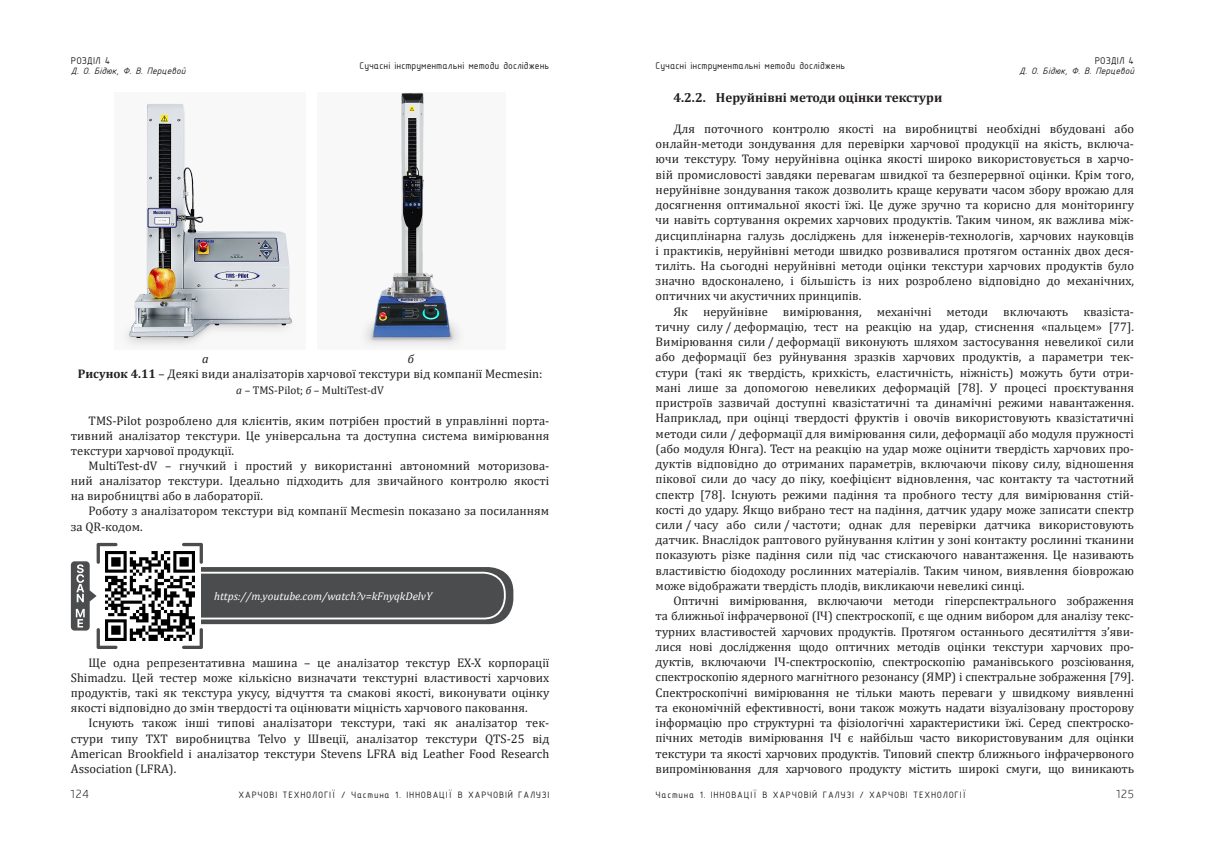
<style>
.page{position:relative;width:1205px;height:851px;background:#fff}
.page>*{position:absolute;margin:0;border:0;box-sizing:border-box;transform-origin:0 0}
.t1{font:700 13.12px "Cambria";color:#231f20}
.t2{font:12.5px/15.2px "Cambria";color:#231f20;text-align:justify}
.t3{font:italic 12.5px "Cambria";color:#231f20}
.t4{font:italic 11.25px "Cambria";color:#fff}
.t5{font:11.25px "Cambria";color:#231f20}
.t6{font:11.25px "Skoda Pro";letter-spacing:.075em;color:#231f20}
.t7{font:10.62px "ISOCPEUR";color:#231f20}
.t8{font:10px "ISOCPEUR";letter-spacing:.075em;color:#231f20}
.t9{font:10px "ISOCPEUR Italic";color:#231f20}
.s1{font-style:italic}
.s2{font-weight:700}
</style>
<div class="page">
<img style="left:124px;top:103px;width:168px;height:244px">
<img style="left:362px;top:92px;width:100px;height:255px">
<div style="left:101px;top:567px;width:412px;height:57px;background:#4b4c4d;border-radius:25px"></div>
<div style="left:178px;top:571px;width:328px;height:48px;border:2px solid #fff;border-radius:21px"></div>
<div style="left:97px;top:559px;width:104px;height:73px;background:#fff"></div>
<svg style="left:182px;top:543px;width:21px;height:20px"></svg>
<svg style="left:182px;top:628px;width:21px;height:21px"></svg>
<svg style="left:71px;top:543px;width:46px;height:106px"></svg>
<img style="left:105px;top:551px;width:89px;height:89px">
<p class="t7" style="left:71px;top:53px;width:41px">РОЗДІЛ 4</p>
<p class="t9" style="left:71px;top:64px;width:116px">Д. О. Бідюк, Ф. В. Перцевой</p>
<p class="t7" style="left:360px;top:59px;width:191px">Сучасні інструментальні методи досліджень</p>
<p class="t7" style="left:656px;top:59px;width:191px">Сучасні інструментальні методи досліджень</p>
<p class="t7" style="left:1094px;top:53px;width:41px">РОЗДІЛ 4</p>
<p class="t9" style="left:1019px;top:64px;width:116px">Д. О. Бідюк, Ф. В. Перцевой</p>
<p class="t2" style="left:78px;top:351px;width:466px;text-indent:330px"><span class="s1">б<br></span><span class="s2">Рисунок 4.11</span> – Деякі види аналізаторів харчової текстури від компанії Mecmesin:</p>
<p class="t5" style="left:236px;top:384px;width:149px"><span class="s1">а</span> – TMS-Pilot; <span class="s1">б</span> – MultiTest-dV</p>
<p class="t2" style="left:71px;top:413px;width:480px;text-indent:18px">TMS-Pilot розроблено для клієнтів, яким потрібен простий в управлінні порта&shy;тивний аналізатор текстури. Це універсальна та доступна система вимірювання текстури харчової продукції.</p>
<p class="t2" style="left:71px;top:458px;width:480px;text-indent:18px">MultiTest-dV – гнучкий і простий у використанні автономний моторизова&shy;ний аналізатор текстури. Ідеально підходить для звичайного контролю якості на виробництві або в лабораторії.</p>
<p class="t2" style="left:71px;top:503px;width:480px;text-indent:18px">Роботу з аналізатором текстури від компанії Mecmesin показано за посиланням за QR-кодом.</p>
<p class="t3" style="left:202px;top:350px;width:8px">а</p>
<p class="t4" style="left:214px;top:588px;width:220px">https://m.youtube.com/watch?v=kFnyqkDelvY</p>
<p class="t2" style="left:71px;top:655px;width:480px;text-indent:18px">Ще одна репрезентативна машина – це аналізатор текстур EX-X корпорації Shimadzu. Цей тестер може кількісно визначати текстурні властивості харчових продуктів, такі як текстура укусу, відчуття та смакові якості, виконувати оцінку якості відповідно до змін твердості та оцінювати міцність харчового паковання.</p>
<p class="t2" style="left:71px;top:715px;width:480px;text-indent:18px">Існують також інші типові аналізатори текстури, такі як аналізатор тек&shy;стури типу TXT виробництва Telvo у Швеції, аналізатор текстури QTS-25 від American Brookfield і аналізатор текстури Stevens LFRA від Leather Food Research Association (LFRA).</p>
<p class="t1" style="left:673px;top:89px;width:270px">4.2.2. Неруйнівні методи оцінки текстури</p>
<p class="t2" style="left:656px;top:121px;width:480px;text-indent:18px">Для поточного контролю якості на виробництві необхідні вбудовані або онлайн-методи зондування для перевірки харчової продукції на якість, включа&shy;ючи текстуру. Тому неруйнівна оцінка якості широко використовується в харчо&shy;вій промисловості завдяки перевагам швидкої та безперервної оцінки. Крім того, неруйнівне зондування також дозволить краще керувати часом збору врожаю для досягнення оптимальної якості їжі. Це дуже зручно та корисно для моніторингу чи навіть сортування окремих харчових продуктів. Таким чином, як важлива між&shy;дисциплінарна галузь досліджень для інженерів-технологів, харчових науковців і практиків, неруйнівні методи швидко розвивалися протягом останніх двох деся&shy;тиліть. На сьогодні неруйнівні методи оцінки текстури харчових продуктів було значно вдосконалено, і більшість із них розроблено відповідно до механічних, оптичних чи акустичних принципів.</p>
<p class="t2" style="left:655px;top:304px;width:480px;text-indent:18px">Як неруйнівне вимірювання, механічні методи включають квазіста&shy;тичну силу / деформацію, тест на реакцію на удар, стиснення «пальцем» [77].<br>Вимірювання сили / деформації виконують шляхом застосування невеликої сили або деформації без руйнування зразків харчових продуктів, а параметри тек&shy;стури (такі як твердість, крихкість, еластичність, ніжність) можуть бути отри&shy;мані лише за допомогою невеликих деформацій [78]. У процесі проєктування пристроїв зазвичай доступні квазістатичні та динамічні режими навантаження.<br>Наприклад, при оцінці твердості фруктів і овочів використовують квазістатичні методи сили / деформації для вимірювання сили, деформації або модуля пружності (або модуля Юнга). Тест на реакцію на удар може оцінити твердість харчових про&shy;дуктів відповідно до отриманих параметрів, включаючи пікову силу, відношення пікової сили до часу до піку, коефіцієнт відновлення, час контакту та частотний спектр [78]. Існують режими падіння та пробного тесту для вимірювання стій&shy;кості до удару. Якщо вибрано тест на падіння, датчик удару може записати спектр сили / часу або сили / частоти; однак для перевірки датчика використовують датчик. Внаслідок раптового руйнування клітин у зоні контакту рослинні тканини показують різке падіння сили під час стискаючого навантаження. Це називають властивістю біодоходу рослинних матеріалів. Таким чином, виявлення біоврожаю може відображати твердість плодів, викликаючи невеликі синці.</p>
<p class="t2" style="left:655px;top:593px;width:480px;text-indent:18px">Оптичні вимірювання, включаючи методи гіперспектрального зображення та ближньої інфрачервоної (ІЧ) спектроскопії, є ще одним вибором для аналізу текс&shy;турних властивостей харчових продуктів. Протягом останнього десятиліття з’яви&shy;лися нові дослідження щодо оптичних методів оцінки текстури харчових про&shy;дуктів, включаючи ІЧ-спектроскопію, спектроскопію раманівського розсіювання, спектроскопію ядерного магнітного резонансу (ЯМР) і спектральне зображення [79].<br>Спектроскопічні вимірювання не тільки мають переваги у швидкому виявленні та економічній ефективності, вони також можуть надати візуалізовану просторову інформацію про структурні та фізіологічні характеристики їжі. Серед спектроско&shy;пічних методів вимірювання ІЧ є найбільш часто використовуваним для оцінки текстури та якості харчових продуктів. Типовий спектр ближнього інфрачервоного випромінювання для харчового продукту містить широкі смуги, що виникають</p>
<p class="t6" style="left:71px;top:787px;width:20px">124</p>
<p class="t8" style="left:239px;top:788px;width:312px">ХАРЧОВІ ТЕХНОЛОГІЇ / Частина 1. ІННОВАЦІЇ В ХАРЧОВІЙ ГАЛУЗІ</p>
<p class="t8" style="left:656px;top:788px;width:312px">Частина 1. ІННОВАЦІЇ В ХАРЧОВІЙ ГАЛУЗІ / ХАРЧОВІ ТЕХНОЛОГІЇ</p>
<p class="t6" style="left:1116px;top:787px;width:19px">125</p>
</div>
